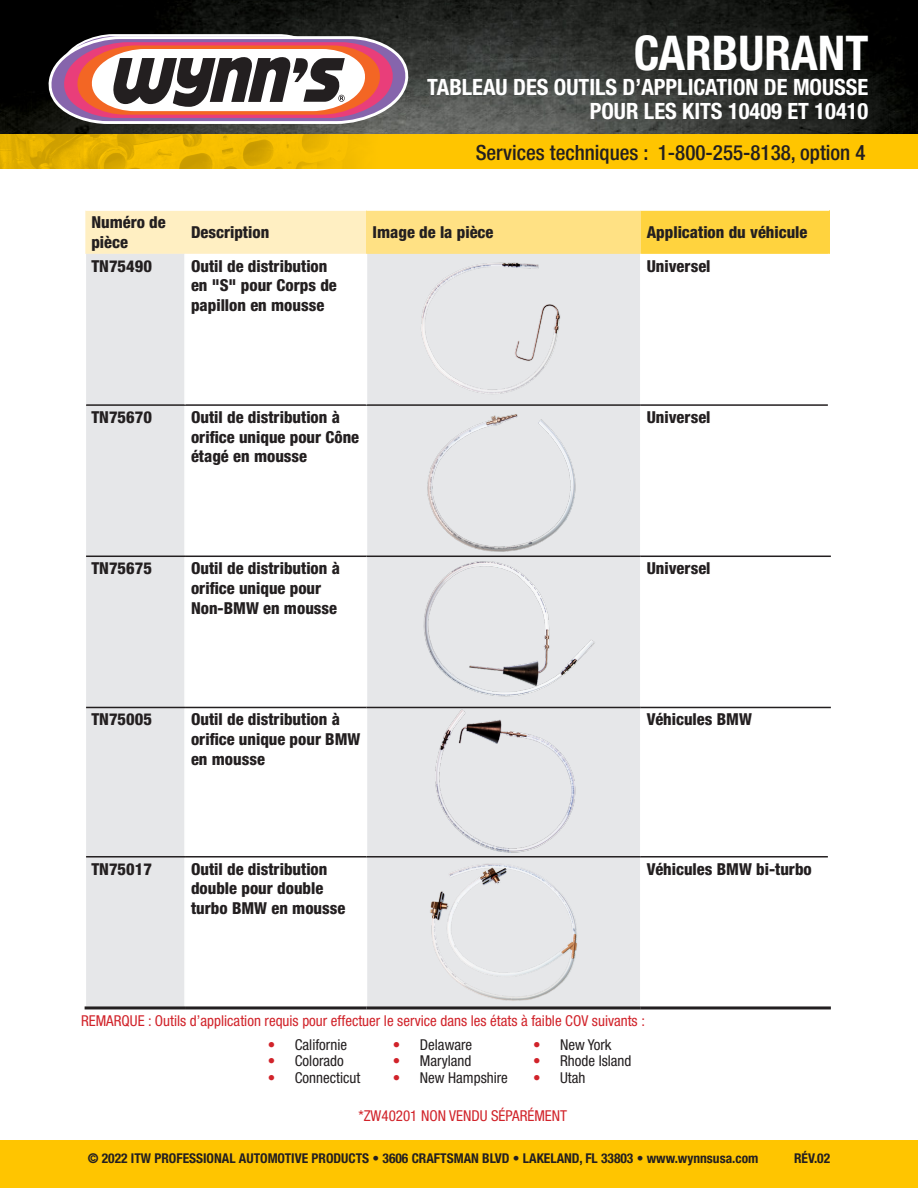
<style>
.page{position:relative;width:918px;height:1188px;background:#fff}
.page>*{position:absolute;margin:0;border:0;box-sizing:border-box;transform-origin:0 0}
.t1{font:700 condensed 48px "Helvetica Neue LT Std";color:#fff}
.t2{font:700 condensed 22.5px/24px "Helvetica Neue LT Std";color:#fff;text-align:right}
.t3{font:500 condensed 21px "Helvetica Neue LT Std";color:#231f20}
.t4{font:800 condensed 16.5px/19.8px "Helvetica Neue LT Std";color:#231f20}
.t5{font:condensed 15px "Helvetica Neue LT Std";color:#d1232a}
.t6{font:condensed 15px "Helvetica Neue LT Std";color:#231f20}
.t7{font:700 condensed 13.5px "Helvetica Neue LT Std";color:#231f20}
.s1{color:#d1232a}
</style>
<div class="page">
<img style="left:0;top:0;width:918px;height:134px">
<div style="left:0;top:134px;width:918px;height:35px;background:#ffc500"></div>
<img style="left:0;top:134px;width:358px;height:35px">
<div style="left:0;top:1140px;width:918px;height:48px;background:#ffc500"></div>
<svg style="left:48px;top:34px;width:361px;height:90px"></svg>
<div style="left:85px;top:211px;width:281px;height:43px;background:#ffefc2"></div>
<div style="left:366px;top:210px;width:275px;height:44px;background:#ffe184"></div>
<div style="left:641px;top:210px;width:188px;height:44px;background:#ffd33e"></div>
<div style="left:86px;top:254px;width:98px;height:752px;background:#e6e7e9"></div>
<svg style="left:186px;top:254px;width:643px;height:752px"></svg>
<hr style="left:640px;top:254px;width:2px;height:150px;background:#fff">
<hr style="left:640px;top:406px;width:2px;height:150px;background:#fff">
<hr style="left:640px;top:708px;width:2px;height:148px;background:#fff">
<hr style="left:640px;top:858px;width:2px;height:148px;background:#fff">
<hr style="left:828px;top:254px;width:3px;height:151px;background:#fff">
<hr style="left:828px;top:405px;width:3px;height:151px;background:#fff">
<hr style="left:828px;top:708px;width:3px;height:149px;background:#fff">
<hr style="left:828px;top:857px;width:3px;height:149px;background:#fff">
<hr style="left:366px;top:557px;width:1px;height:150px;background:#fff">
<hr style="left:640px;top:557px;width:2px;height:150px;background:#fff">
<hr style="left:366px;top:406px;width:1px;height:150px;background:#fff">
<hr style="left:366px;top:708px;width:1px;height:148px;background:#fff">
<hr style="left:366px;top:858px;width:1px;height:148px;background:#fff">
<hr style="left:366px;top:1006px;width:275px;height:3px;background:#231f20">
<hr style="left:641px;top:1006px;width:190px;height:3px;background:#231f20">
<hr style="left:86px;top:404px;width:99px;height:2px;background:#231f20">
<hr style="left:185px;top:404px;width:181px;height:2px;background:#231f20">
<hr style="left:366px;top:404px;width:275px;height:2px;background:#231f20">
<hr style="left:641px;top:404px;width:187px;height:2px;background:#231f20">
<hr style="left:366px;top:556px;width:275px;height:1px;background:#231f20">
<hr style="left:641px;top:556px;width:190px;height:1px;background:#231f20">
<hr style="left:86px;top:707px;width:99px;height:1px;background:#231f20">
<hr style="left:185px;top:707px;width:181px;height:1px;background:#231f20">
<hr style="left:366px;top:707px;width:275px;height:1px;background:#231f20">
<hr style="left:641px;top:707px;width:190px;height:1px;background:#231f20">
<hr style="left:86px;top:856px;width:99px;height:2px;background:#231f20">
<hr style="left:185px;top:856px;width:181px;height:2px;background:#231f20">
<hr style="left:366px;top:856px;width:275px;height:2px;background:#231f20">
<hr style="left:641px;top:856px;width:187px;height:2px;background:#231f20">
<hr style="left:85px;top:1006px;width:100px;height:3px;background:#231f20">
<hr style="left:185px;top:1006px;width:181px;height:3px;background:#231f20">
<hr style="left:366px;top:254px;width:1px;height:150px;background:#fff">
<hr style="left:86px;top:556px;width:99px;height:1px;background:#231f20">
<hr style="left:185px;top:556px;width:181px;height:1px;background:#231f20">
<hr style="left:366px;top:210px;width:275px;height:1px;background:#fff">
<hr style="left:641px;top:210px;width:188px;height:1px;background:#fff">
<div style="left:376px;top:254px;width:220px;height:146px;background:#e6e7e9"></div>
<img style="left:382px;top:407px;width:229px;height:149px">
<img style="left:422px;top:557px;width:179px;height:150px">
<img style="left:423px;top:708px;width:161px;height:148px">
<img style="left:379px;top:858px;width:226px;height:148px">
<h1 class="t1" style="left:634px;top:24px;width:236px">CARBURANT</h1>
<h2 class="t2" style="left:427px;top:75px;width:443px">TABLEAU DES OUTILS D’APPLICATION DE MOUSSE<br>POUR LES KITS 10409 ET 10410</h2>
<p class="t3" style="left:476px;top:140px;width:391px">Services techniques : 1-800-255-8138, option 4</p>
<p class="t4" style="left:91px;top:212px;width:76px">Numéro de pièce</p>
<p class="t4" style="left:191px;top:222px;width:80px">Description</p>
<p class="t4" style="left:372px;top:222px;width:123px">Image de la pièce</p>
<p class="t4" style="left:647px;top:222px;width:162px">Application du véhicule</p>
<p class="t4" style="left:91px;top:256px;width:62px">TN75490</p>
<p class="t4" style="left:191px;top:256px;width:147px">Outil de distribution en "S" pour Corps de papillon en mousse</p>
<p class="t4" style="left:647px;top:256px;width:65px">Universel</p>
<p class="t4" style="left:91px;top:407px;width:62px">TN75670</p>
<p class="t4" style="left:191px;top:407px;width:170px">Outil de distribution à orifice unique pour Cône étagé en mousse</p>
<p class="t4" style="left:647px;top:407px;width:65px">Universel</p>
<p class="t4" style="left:91px;top:558px;width:62px">TN75675</p>
<p class="t4" style="left:191px;top:558px;width:150px">Outil de distribution à orifice unique pour<br>Non-BMW en mousse</p>
<p class="t4" style="left:647px;top:558px;width:65px">Universel</p>
<p class="t4" style="left:91px;top:709px;width:62px">TN75005</p>
<p class="t4" style="left:191px;top:709px;width:171px">Outil de distribution à orifice unique pour BMW en mousse</p>
<p class="t4" style="left:647px;top:709px;width:107px">Véhicules BMW</p>
<p class="t4" style="left:91px;top:859px;width:62px">TN75017</p>
<p class="t4" style="left:191px;top:859px;width:156px">Outil de distribution double pour double turbo BMW en mousse</p>
<p class="t4" style="left:647px;top:859px;width:167px">Véhicules BMW bi-turbo</p>
<p class="t5" style="left:81px;top:1012px;width:565px">REMARQUE : Outils d’application requis pour effectuer le service dans les états à faible COV suivants :</p>
<p class="t6" style="left:268px;top:1036px;width:81px"><span class="s1">•</span> Californie</p>
<p class="t6" style="left:268px;top:1052px;width:77px"><span class="s1">•</span> Colorado</p>
<p class="t6" style="left:268px;top:1069px;width:94px"><span class="s1">•</span> Connecticut</p>
<p class="t6" style="left:393px;top:1036px;width:81px"><span class="s1">•</span> Delaware</p>
<p class="t6" style="left:393px;top:1052px;width:80px"><span class="s1">•</span> Maryland</p>
<p class="t6" style="left:393px;top:1069px;width:117px"><span class="s1">•</span> New Hampshire</p>
<p class="t6" style="left:533px;top:1036px;width:80px"><span class="s1">•</span> New York</p>
<p class="t6" style="left:533px;top:1052px;width:100px"><span class="s1">•</span> Rhode Island</p>
<p class="t6" style="left:533px;top:1069px;width:54px"><span class="s1">•</span> Utah</p>
<p class="t5" style="left:358px;top:1107px;width:210px">*ZW40201 NON VENDU SÉPARÉMENT</p>
<p class="t7" style="left:88px;top:1150px;width:672px">© 2022 ITW PROFESSIONAL AUTOMOTIVE PRODUCTS • 3606 CRAFTSMAN BLVD • LAKELAND, FL 33803 • www.wynnsusa.com</p>
<p class="t7" style="left:794px;top:1150px;width:38px">RÉV.02</p>
</div>
